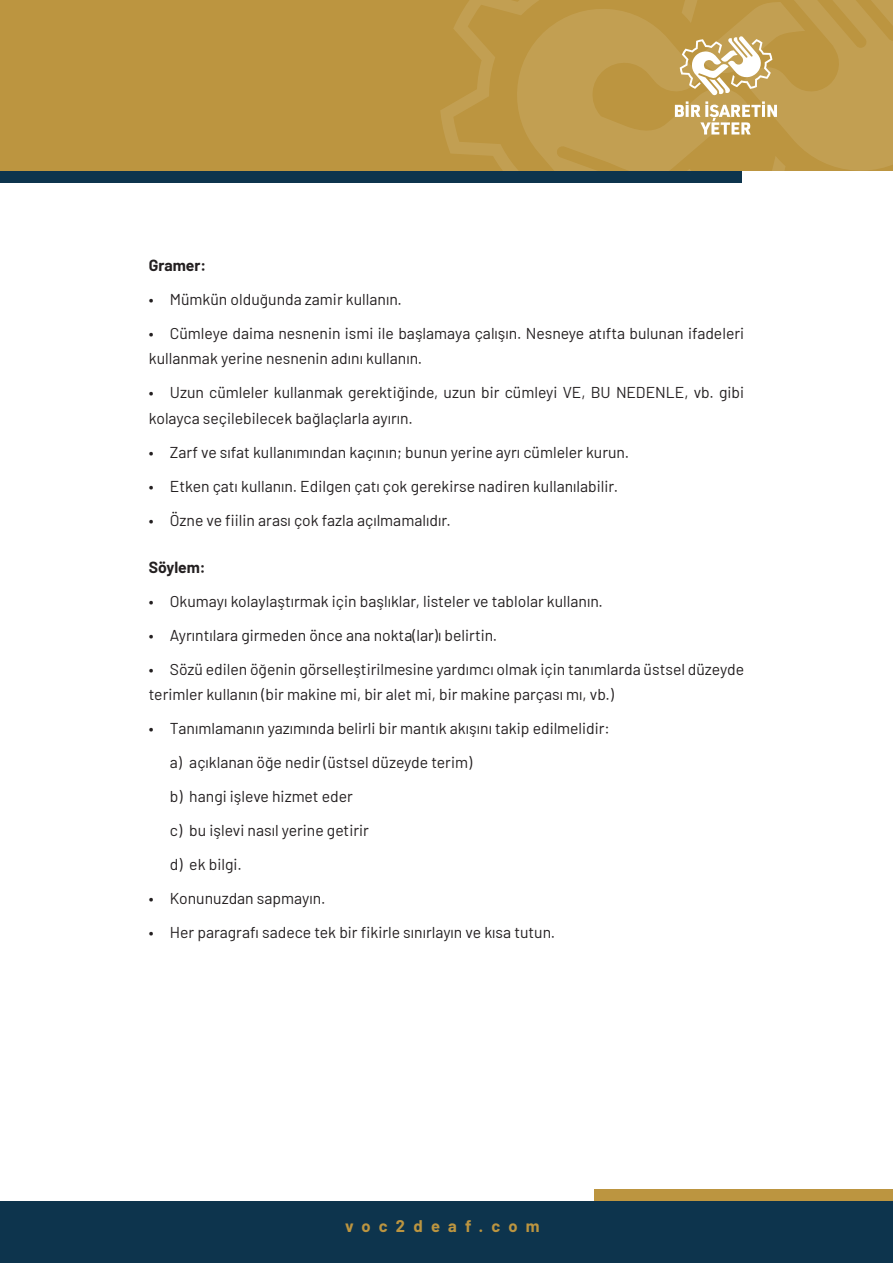
<style>
.page{position:relative;width:893px;height:1263px;background:#fff}
.page>*{position:absolute;margin:0;border:0;box-sizing:border-box;transform-origin:0 0}
.t1{font:700 16.5px "Barlow";letter-spacing:.5em;color:#bc9540}
.t2{font:15.75px/25.5px "Barlow";color:#231f20}
.t3{font:700 15.75px "Barlow";color:#231f20}
</style>
<div class="page">
<div style="left:0;top:130px;width:742px;height:53px;background:#0d344d"></div>
<div style="left:0;top:0;width:893px;height:171px;background:#bc9540"></div>
<svg style="left:440px;top:0;width:453px;height:171px;fill:#c29f52"></svg>
<div style="left:594px;top:1189px;width:299px;height:52px;background:#bc9540"></div>
<div style="left:0;top:1201px;width:893px;height:62px;background:#0d344d"></div>
<svg style="left:680px;top:36px;width:92px;height:59px"></svg>
<svg style="left:675px;top:101px;width:102px;height:33px"></svg>
<p class="t3" style="left:149px;top:254px;width:59px">Gramer:</p>
<p class="t2" style="left:149px;top:285px;width:255px">• Mümkün olduğunda zamir kullanın.</p>
<p class="t2" style="left:149px;top:319px;width:597px">• Cümleye daima nesnenin ismi ile başlamaya çalışın. Nesneye atıfta bulunan ifadeleri kullanmak yerine nesnenin adını kullanın.</p>
<p class="t2" style="left:149px;top:379px;width:597px">• Uzun cümleler kullanmak gerektiğinde, uzun bir cümleyi VE, BU NEDENLE, vb. gibi kolayca seçilebilecek bağlaçlarla ayırın.</p>
<p class="t2" style="left:149px;top:438px;width:482px">• Zarf ve sıfat kullanımından kaçının; bunun yerine ayrı cümleler kurun.</p>
<p class="t2" style="left:149px;top:472px;width:471px">• Etken çatı kullanın. Edilgen çatı çok gerekirse nadiren kullanılabilir.</p>
<p class="t2" style="left:149px;top:506px;width:304px">• Özne ve fiilin arası çok fazla açılmamalıdır.</p>
<p class="t3" style="left:149px;top:555px;width:58px">Söylem:</p>
<p class="t2" style="left:149px;top:587px;width:456px">• Okumayı kolaylaştırmak için başlıklar, listeler ve tablolar kullanın.</p>
<p class="t2" style="left:149px;top:621px;width:350px">• Ayrıntılara girmeden önce ana nokta(lar)ı belirtin.</p>
<p class="t2" style="left:149px;top:655px;width:597px">• Sözü edilen öğenin görselleştirilmesine yardımcı olmak için tanımlarda üstsel düzeyde terimler kullanın (bir makine mi, bir alet mi, bir makine parçası mı, vb.)</p>
<p class="t2" style="left:149px;top:715px;width:463px">• Tanımlamanın yazımında belirli bir mantık akışını takip edilmelidir:</p>
<p class="t2" style="left:170px;top:749px;width:304px">a) açıklanan öğe nedir (üstsel düzeyde terim)</p>
<p class="t2" style="left:170px;top:783px;width:185px">b) hangi işleve hizmet eder</p>
<p class="t2" style="left:170px;top:817px;width:201px">c) bu işlevi nasıl yerine getirir</p>
<p class="t2" style="left:170px;top:851px;width:73px">d) ek bilgi.</p>
<p class="t2" style="left:149px;top:885px;width:178px">• Konunuzdan sapmayın.</p>
<p class="t2" style="left:149px;top:919px;width:408px">• Her paragrafı sadece tek bir fikirle sınırlayın ve kısa tutun.</p>
<p class="t1" style="left:345px;top:1214px;width:196px">voc2deaf.com</p>
</div>
